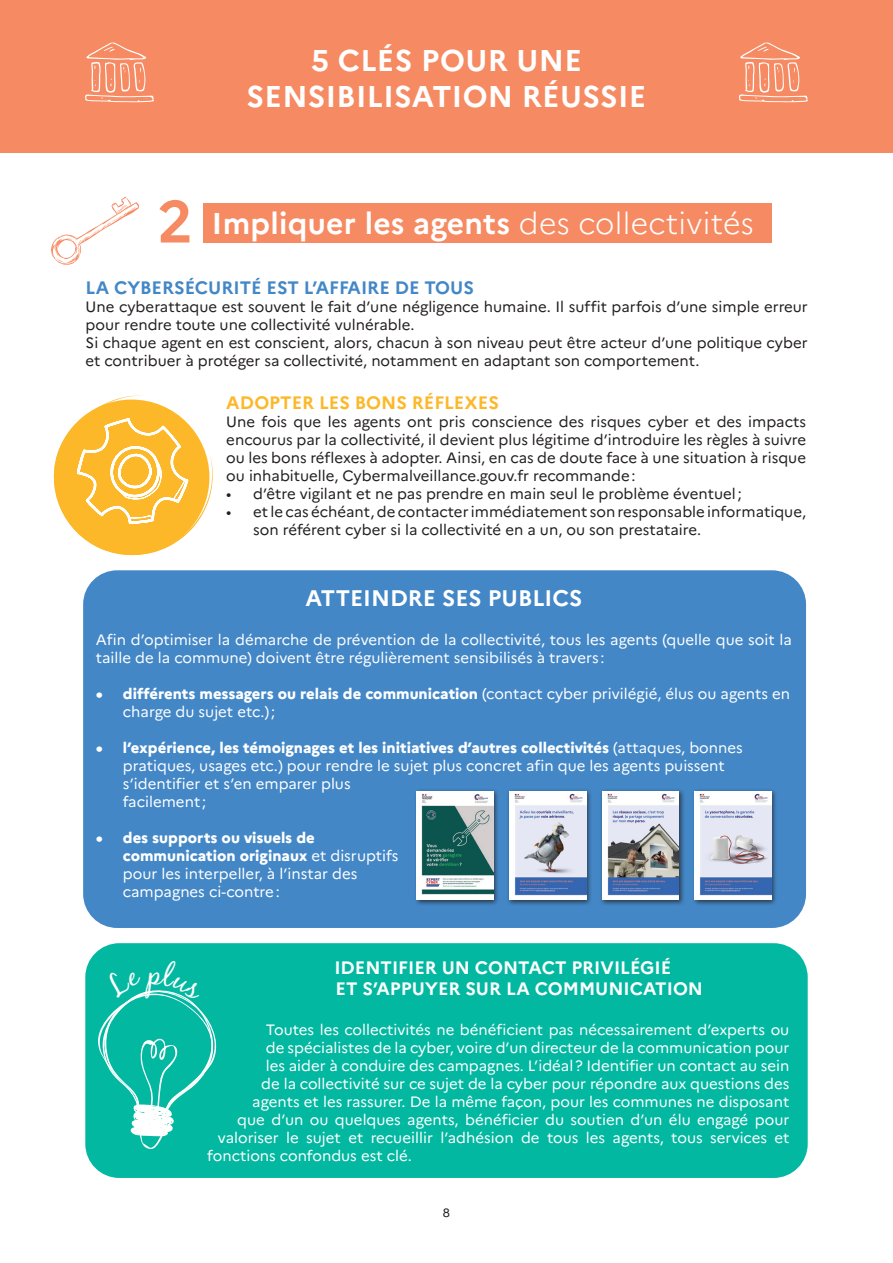
<style>
.page{position:relative;width:893px;height:1263px;background:#fff}
.page>*{position:absolute;margin:0;border:0;box-sizing:border-box;transform-origin:0 0}
.t1{font:700 59.25px "Marianne";color:#f68b63}
.t2{font:700 30px/36px "Marianne";letter-spacing:.01em;color:#fff;text-align:center}
.t3{font:700 22.5px "Marianne";color:#fff}
.t4{font:700 18px "Marianne";color:#fff}
.t5{font:700 18px "Marianne";color:#4387c7}
.t6{font:700 18px "Marianne";color:#fcb828}
.t7{font:15px/18px "Marianne";color:#fff}
.t8{font:15px/18px "Marianne";color:#231f20}
.t9{font:12px "Marianne";color:#231f20}
.s1{font-weight:300}
.s2{font-weight:800}
</style>
<div class="page">
<div style="left:0;top:0;width:893px;height:153px;background:#f68b63"></div>
<svg style="left:85px;top:42px;width:69px;height:60px"></svg>
<svg style="left:739px;top:42px;width:69px;height:60px"></svg>
<div style="left:203px;top:203px;width:568px;height:39px;background:#f68b63"></div>
<div style="left:83px;top:570px;width:723px;height:358px;background:#4387c7;border-radius:34px"></div>
<div style="left:414px;top:788px;width:86px;height:118px;background:#231f20;opacity:.75"></div>
<img style="left:417px;top:791px;width:76px;height:109px">
<div style="left:506px;top:788px;width:86px;height:118px;background:#231f20;opacity:.75"></div>
<img style="left:509px;top:791px;width:77px;height:109px">
<div style="left:599px;top:788px;width:86px;height:118px;background:#231f20;opacity:.75"></div>
<img style="left:602px;top:791px;width:77px;height:109px">
<div style="left:692px;top:788px;width:86px;height:118px;background:#231f20;opacity:.75"></div>
<img style="left:695px;top:791px;width:76px;height:109px">
<svg style="left:51px;top:197px;width:88px;height:68px"></svg>
<div style="left:85px;top:943px;width:723px;height:235px;background:#03b8a1;border-radius:34px"></div>
<svg style="left:54px;top:396px;width:159px;height:159px"></svg>
<svg style="left:98px;top:990px;width:119px;height:159px"></svg>
<h2 class="t2" style="left:247px;top:42px;width:401px">5 CLÉS POUR UNE<br>SENSIBILISATION RÉUSSIE</h2>
<p class="t1" style="left:157px;top:185px;width:37px">2</p>
<p class="t2" style="left:212px;top:205px;width:543px">Impliquer les agents <span class="s1">des collectivités</span></p>
<p class="t5" style="left:86px;top:276px;width:390px">LA CYBERSÉCURITÉ EST L’AFFAIRE DE TOUS</p>
<p class="t8" style="left:86px;top:297px;width:724px">Une cyberattaque est souvent le fait d’une négligence humaine. Il suffit parfois d’une simple erreur pour rendre toute une collectivité vulnérable.</p>
<p class="t8" style="left:86px;top:333px;width:724px">Si chaque agent en est conscient, alors, chacun à son niveau peut être acteur d’une politique cyber et contribuer à protéger sa collectivité, notamment en adaptant son comportement.</p>
<p class="t6" style="left:226px;top:392px;width:274px">ADOPTER LES BONS RÉFLEXES</p>
<p class="t8" style="left:226px;top:413px;width:581px;text-align:justify">Une fois que les agents ont pris conscience des risques cyber et des impacts encourus par la collectivité, il devient plus légitime d’introduire les règles à suivre ou les bons réflexes à adopter. Ainsi, en cas de doute face à une situation à risque ou inhabituelle, Cybermalveillance.gouv.fr recommande:</p>
<p class="t8" style="left:226px;top:485px;width:517px">• d’être vigilant et ne pas prendre en main seul le problème éventuel;</p>
<p class="t8" style="left:253px;top:503px;width:554px;text-indent:-27px">• et le cas échéant, de contacter immédiatement son responsable informatique, son référent cyber si la collectivité en a un, ou son prestataire.</p>
<p class="t3" style="left:305px;top:584px;width:278px">ATTEINDRE SES PUBLICS</p>
<p class="t7" style="left:96px;top:631px;width:698px">Afin d’optimiser la démarche de prévention de la collectivité, tous les agents (quelle que soit la taille de la commune) doivent être régulièrement sensibilisés à travers :</p>
<p class="t7" style="left:123px;top:685px;width:669px;text-indent:-27px"><span class="s2">• différents messagers ou relais de communication</span> (contact cyber privilégié, élus ou agents en charge du sujet etc.);</p>
<p class="t7" style="left:123px;top:739px;width:621px;text-indent:-27px"><span class="s2">• l’expérience, les témoignages et les initiatives d’autres collectivités</span> (attaques, bonnes pratiques, usages etc.) pour rendre le sujet plus concret afin que les agents puissent s’identifier et s’en emparer plus<br>facilement ;</p>
<p class="t7" style="left:123px;top:829px;width:277px;text-indent:-27px"><span class="s2">• des supports ou visuels de communication originaux</span> et disruptifs pour les interpeller, à l’instar des campagnes ci-contre:</p>
<p class="t4" style="left:334px;top:956px;width:338px">IDENTIFIER UN CONTACT PRIVILÉGIÉ</p>
<p class="t4" style="left:335px;top:978px;width:369px">ET S’APPUYER SUR LA COMMUNICATION</p>
<p class="t7" style="left:266px;top:1020px;width:525px">Toutes les collectivités ne bénéficient pas nécessairement d’experts ou</p>
<p class="t7" style="left:266px;top:1038px;width:525px">de spécialistes de la cyber, voire d’un directeur de la communication pour</p>
<p class="t7" style="left:266px;top:1056px;width:525px">les aider à conduire des campagnes. L’idéal? Identifier un contact au sein</p>
<p class="t7" style="left:261px;top:1074px;width:529px">de la collectivité sur ce sujet de la cyber pour répondre aux questions des</p>
<p class="t7" style="left:252px;top:1092px;width:538px">agents et les rassurer. De la même façon, pour les communes ne disposant</p>
<p class="t7" style="left:237px;top:1110px;width:553px">que d’un ou quelques agents, bénéficier du soutien d’un élu engagé pour</p>
<p class="t7" style="left:218px;top:1128px;width:573px">valoriser le sujet et recueillir l’adhésion de tous les agents, tous services et</p>
<p class="t7" style="left:207px;top:1146px;width:206px">fonctions confondus est clé.</p>
<p class="t9" style="left:443px;top:1205px;width:9px">8</p>
</div>
